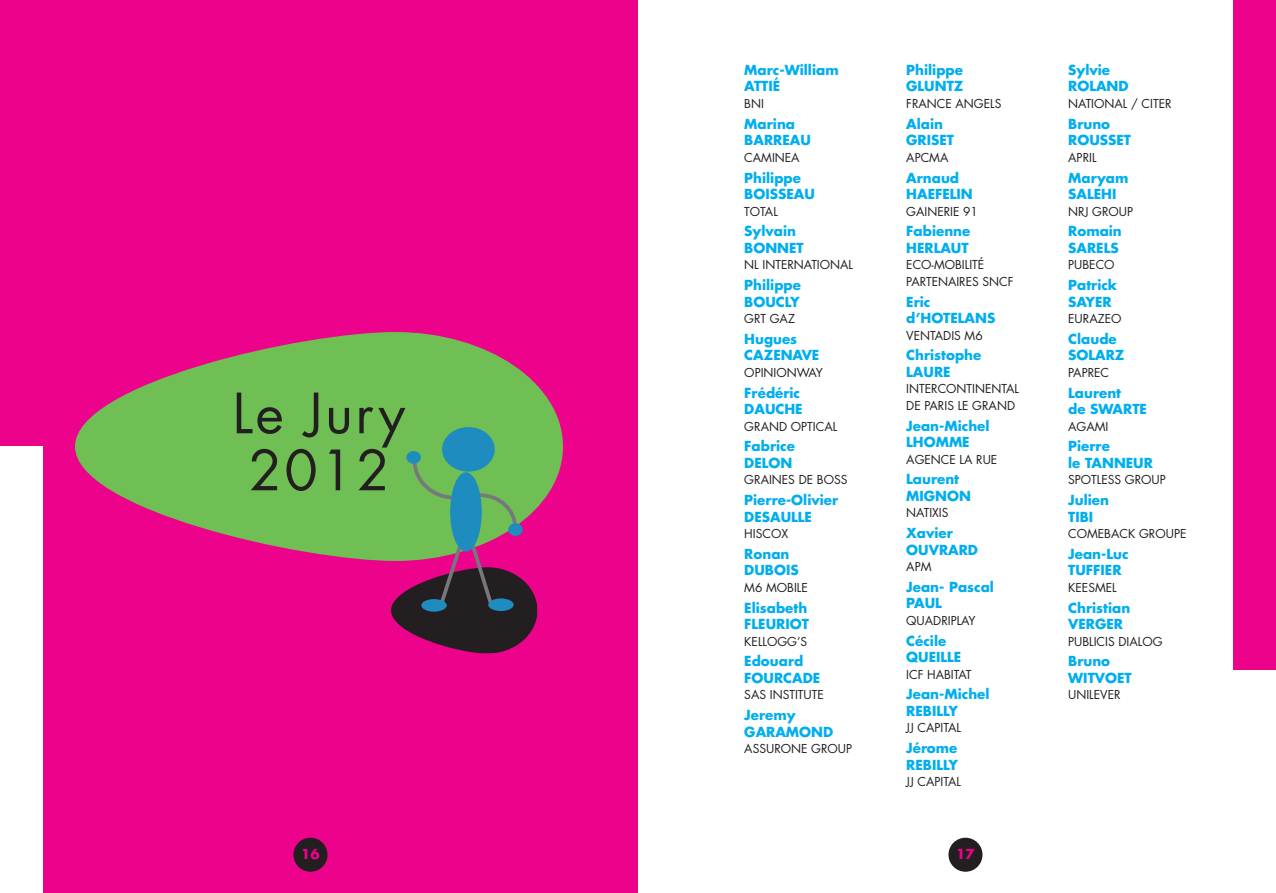
<style>
.page{position:relative;width:1276px;height:893px;background:#fff}
.page>*{position:absolute;margin:0;border:0;box-sizing:border-box;transform-origin:0 0}
.t1{font:54px/57px "Futura";letter-spacing:.05em;color:#231f20}
.t2{font:700 13.5px/16.5px "Futura";color:#00aeef}
.t3{font:700 13.5px "Futura";color:#ed028c}
.t4{font:12px/16.5px "Futura";color:#231f20}
</style>
<div class="page">
<div style="left:1233px;top:0;width:43px;height:670px;background:#ed028c"></div>
<div style="left:0;top:0;width:638px;height:893px;background:#ed028c"></div>
<div style="left:948px;top:838px;width:34px;height:34px;background:#231f20;border-radius:50%"></div>
<div style="left:293px;top:838px;width:34px;height:34px;background:#231f20;border-radius:50%"></div>
<svg style="left:75px;top:332px;width:488px;height:229px;fill:#6fbf54"></svg>
<div style="left:0;top:446px;width:43px;height:447px;background:#fff"></div>
<svg style="left:391px;top:539px;width:146px;height:115px"></svg>
<div style="left:442px;top:427px;width:53px;height:45px;background:#1e8cbf;border-radius:50%"></div>
<div style="left:421px;top:599px;width:26px;height:13px;background:#1e8cbf;border-radius:50%"></div>
<svg style="left:411px;top:458px;width:108px;height:73px;background:#69b65e"></svg>
<div style="left:450px;top:472px;width:32px;height:79px;background:#1e8cbf;border-radius:50%"></div>
<div style="left:406px;top:451px;width:15px;height:13px;background:#1e8cbf;border-radius:50%"></div>
<div style="left:508px;top:523px;width:15px;height:13px;background:#1e8cbf;border-radius:50%"></div>
<h1 class="t1" style="left:233px;top:390px;width:174px">Le Jury<br>2012</h1>
<p class="t2" style="left:744px;top:63px;width:96px">Marc-William<br>ATTIÉ</p>
<p class="t4" style="left:744px;top:96px;width:21px">BNI</p>
<p class="t2" style="left:744px;top:117px;width:68px">Marina<br>BARREAU</p>
<p class="t4" style="left:744px;top:150px;width:57px">CAMINEA</p>
<p class="t2" style="left:744px;top:170px;width:72px">Philippe<br>BOISSEAU</p>
<p class="t4" style="left:744px;top:204px;width:35px">TOTAL</p>
<p class="t2" style="left:744px;top:224px;width:61px">Sylvain<br>BONNET</p>
<p class="t4" style="left:744px;top:258px;width:110px">NL INTERNATIONAL</p>
<p class="t2" style="left:744px;top:278px;width:58px">Philippe<br>BOUCLY</p>
<p class="t4" style="left:744px;top:311px;width:52px">GRT GAZ</p>
<p class="t2" style="left:744px;top:332px;width:77px">Hugues<br>CAZENAVE</p>
<p class="t4" style="left:744px;top:365px;width:80px">OPINIONWAY</p>
<p class="t2" style="left:744px;top:385px;width:60px">Frédéric<br>DAUCHE</p>
<p class="t4" style="left:744px;top:419px;width:94px">GRAND OPTICAL</p>
<p class="t2" style="left:744px;top:439px;width:52px">Fabrice<br>DELON</p>
<p class="t4" style="left:744px;top:473px;width:105px">GRAINES DE BOSS</p>
<p class="t2" style="left:744px;top:493px;width:95px">Pierre-Olivier<br>DESAULLE</p>
<p class="t4" style="left:744px;top:526px;width:45px">HISCOX</p>
<p class="t2" style="left:744px;top:547px;width:56px">Ronan<br>DUBOIS</p>
<p class="t4" style="left:744px;top:580px;width:65px">M6 MOBILE</p>
<p class="t2" style="left:744px;top:600px;width:66px">Elisabeth<br>FLEURIOT</p>
<p class="t4" style="left:744px;top:634px;width:64px">KELLOGG’S</p>
<p class="t2" style="left:744px;top:654px;width:77px">Edouard<br>FOURCADE</p>
<p class="t4" style="left:744px;top:688px;width:81px">SAS INSTITUTE</p>
<p class="t2" style="left:744px;top:708px;width:90px">Jeremy<br>GARAMOND</p>
<p class="t4" style="left:744px;top:741px;width:109px">ASSURONE GROUP</p>
<p class="t2" style="left:906px;top:63px;width:59px">Philippe<br>GLUNTZ</p>
<p class="t4" style="left:906px;top:96px;width:97px">FRANCE ANGELS</p>
<p class="t2" style="left:906px;top:117px;width:49px">Alain<br>GRISET</p>
<p class="t4" style="left:906px;top:150px;width:44px">APCMA</p>
<p class="t2" style="left:906px;top:170px;width:68px">Arnaud<br>HAEFELIN</p>
<p class="t4" style="left:906px;top:204px;width:73px">GAINERIE 91</p>
<p class="t2" style="left:906px;top:224px;width:66px">Fabienne<br>HERLAUT</p>
<p class="t4" style="left:906px;top:258px;width:109px">ECO-MOBILITÉ<br>PARTENAIRES SNCF</p>
<p class="t2" style="left:906px;top:294px;width:91px">Eric d’HOTELANS</p>
<p class="t4" style="left:906px;top:328px;width:78px">VENTADIS M6</p>
<p class="t2" style="left:906px;top:348px;width:77px">Christophe<br>LAURE</p>
<p class="t4" style="left:906px;top:382px;width:114px">INTERCONTINENTAL<br>DE PARIS LE GRAND</p>
<p class="t2" style="left:906px;top:418px;width:85px">Jean-Michel<br>LHOMME</p>
<p class="t4" style="left:906px;top:452px;width:92px">AGENCE LA RUE</p>
<p class="t2" style="left:906px;top:472px;width:66px">Laurent<br>MIGNON</p>
<p class="t4" style="left:906px;top:506px;width:44px">NATIXIS</p>
<p class="t2" style="left:906px;top:526px;width:73px">Xavier<br>OUVRARD</p>
<p class="t4" style="left:906px;top:559px;width:27px">APM</p>
<p class="t2" style="left:906px;top:580px;width:89px">Jean- Pascal<br>PAUL</p>
<p class="t4" style="left:906px;top:613px;width:71px">QUADRIPLAY</p>
<p class="t2" style="left:906px;top:633px;width:57px">Cécile<br>QUEILLE</p>
<p class="t4" style="left:906px;top:667px;width:67px">ICF HABITAT</p>
<p class="t2" style="left:906px;top:687px;width:85px">Jean-Michel<br>REBILLY</p>
<p class="t4" style="left:906px;top:721px;width:56px">JJ CAPITAL</p>
<p class="t2" style="left:906px;top:741px;width:53px">Jérome<br>REBILLY</p>
<p class="t4" style="left:906px;top:774px;width:56px">JJ CAPITAL</p>
<p class="t3" style="left:301px;top:847px;width:20px">16</p>
<p class="t3" style="left:956px;top:847px;width:20px">17</p>
<p class="t2" style="left:1068px;top:63px;width:62px">Sylvie<br>ROLAND</p>
<p class="t4" style="left:1068px;top:96px;width:105px">NATIONAL / CITER</p>
<p class="t2" style="left:1068px;top:117px;width:64px">Bruno<br>ROUSSET</p>
<p class="t4" style="left:1068px;top:150px;width:30px">APRIL</p>
<p class="t2" style="left:1068px;top:170px;width:62px">Maryam<br>SALEHI</p>
<p class="t4" style="left:1068px;top:204px;width:66px">NRJ GROUP</p>
<p class="t2" style="left:1068px;top:224px;width:55px">Romain<br>SARELS</p>
<p class="t4" style="left:1068px;top:258px;width:48px">PUBECO</p>
<p class="t2" style="left:1068px;top:278px;width:50px">Patrick<br>SAYER</p>
<p class="t4" style="left:1068px;top:311px;width:55px">EURAZEO</p>
<p class="t2" style="left:1068px;top:332px;width:58px">Claude<br>SOLARZ</p>
<p class="t4" style="left:1068px;top:365px;width:43px">PAPREC</p>
<p class="t2" style="left:1068px;top:385px;width:80px">Laurent<br>de SWARTE</p>
<p class="t4" style="left:1068px;top:419px;width:42px">AGAMI</p>
<p class="t2" style="left:1068px;top:439px;width:86px">Pierre<br>le TANNEUR</p>
<p class="t4" style="left:1068px;top:473px;width:99px">SPOTLESS GROUP</p>
<p class="t2" style="left:1068px;top:493px;width:42px">Julien<br>TIBI</p>
<p class="t4" style="left:1068px;top:526px;width:120px">COMEBACK GROUPE</p>
<p class="t2" style="left:1068px;top:547px;width:62px">Jean-Luc<br>TUFFIER</p>
<p class="t4" style="left:1068px;top:580px;width:50px">KEESMEL</p>
<p class="t2" style="left:1068px;top:600px;width:64px">Christian<br>VERGER</p>
<p class="t4" style="left:1068px;top:634px;width:96px">PUBLICIS DIALOG</p>
<p class="t2" style="left:1068px;top:654px;width:65px">Bruno<br>WITVOET</p>
<p class="t4" style="left:1068px;top:688px;width:54px">UNILEVER</p>
</div>
